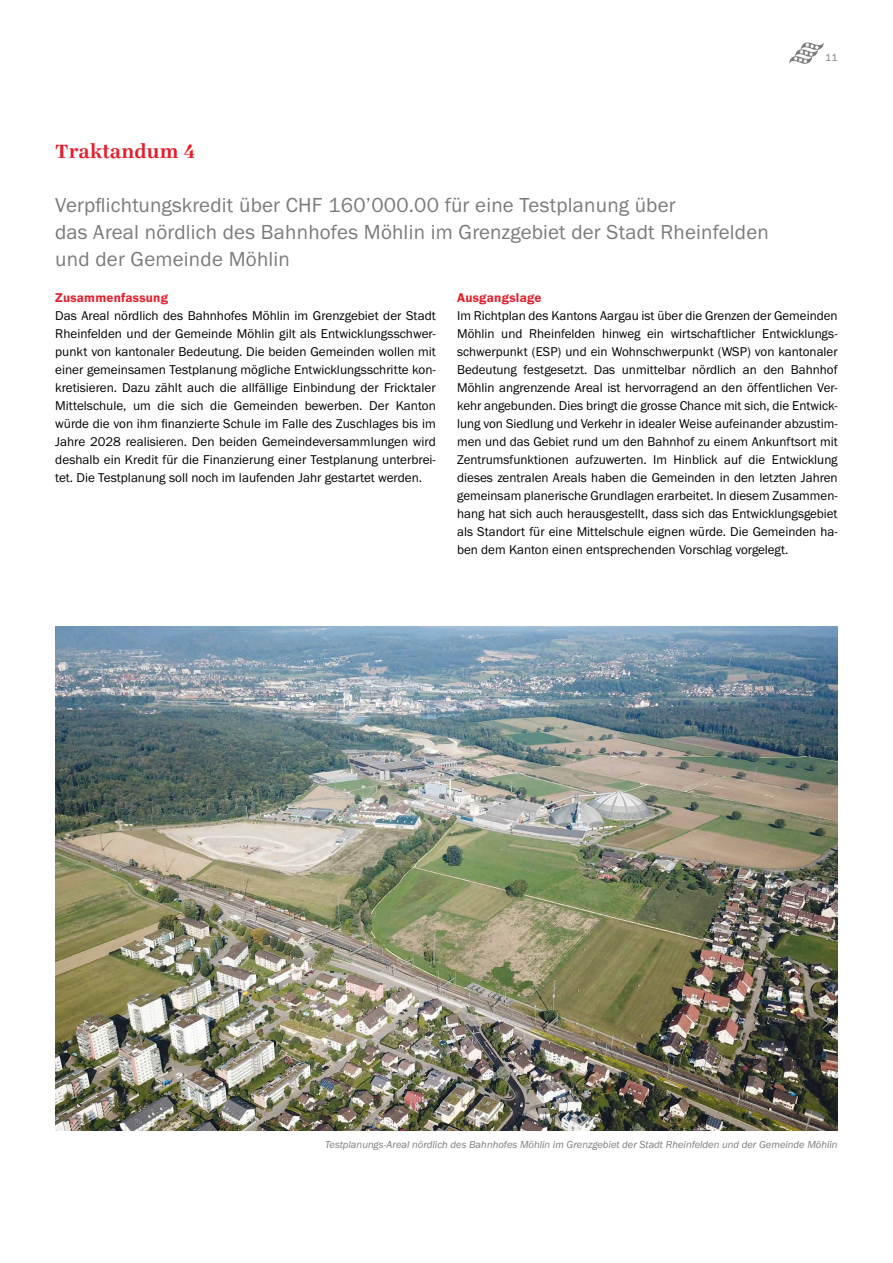
<style>
.page{position:relative;width:893px;height:1263px;background:#fff}
.page>*{position:absolute;margin:0;border:0;box-sizing:border-box;transform-origin:0 0}
.t1{font:21px/27px "Franklin Gothic URW Boo";letter-spacing:.01em;color:#7a7b7a}
.t2{font:700 21px "Ingeborg";letter-spacing:.005em;color:#e51e2d}
.t3{font:13.2px/18px "Franklin Gothic URW Boo";color:#000;text-align:justify}
.t4{font:13.2px "Franklin Gothic URW Dem";letter-spacing:.015em;color:#e51e2d}
.t5{font:10.5px "Franklin Gothic URW Boo Ita";color:#7a7b7a}
.t6{font:10.5px "Franklin Gothic URW Boo";color:#7a7b7a}
</style>
<div class="page">
<svg style="left:789px;top:42px;width:35px;height:22px"></svg>
<img style="left:55px;top:626px;width:783px;height:504px">
<p class="t6" style="left:825px;top:51px;width:14px">11</p>
<h1 class="t2" style="left:55px;top:139px;width:142px">Traktandum 4</h1>
<h1 class="t1" style="left:55px;top:191px;width:715px">Verpflichtungskredit über CHF 160’000.00 für eine Testplanung über<br>das Areal nördlich des Bahnhofes Möhlin im Grenzgebiet der Stadt Rheinfelden und der Gemeinde Möhlin</h1>
<p class="t4" style="left:55px;top:290px;width:114px">Zusammenfassung</p>
<p class="t3" style="left:55px;top:307px;width:382px">Das Areal nördlich des Bahnhofes Möhlin im Grenzgebiet der Stadt Rheinfelden und der Gemeinde Möhlin gilt als Entwicklungsschwer&shy;punkt von kantonaler Bedeutung. Die beiden Gemeinden wollen mit einer gemeinsamen Testplanung mögliche Entwicklungsschritte kon&shy;kretisieren. Dazu zählt auch die allfällige Einbindung der Fricktaler Mittelschule, um die sich die Gemeinden bewerben. Der Kanton würde die von ihm finanzierte Schule im Falle des Zuschlages bis im Jahre 2028 realisieren. Den beiden Gemeindeversammlungen wird deshalb ein Kredit für die Finanzierung einer Testplanung unterbrei&shy;tet. Die Testplanung soll noch im laufenden Jahr gestartet werden.</p>
<p class="t4" style="left:457px;top:290px;width:86px">Ausgangslage</p>
<p class="t3" style="left:457px;top:307px;width:382px">Im Richtplan des Kantons Aargau ist über die Grenzen der Gemeinden Möhlin und Rheinfelden hinweg ein wirtschaftlicher Entwicklungs&shy;schwerpunkt (ESP) und ein Wohnschwerpunkt (WSP) von kantonaler Bedeutung festgesetzt. Das unmittelbar nördlich an den Bahnhof Möhlin angrenzende Areal ist hervorragend an den öffentlichen Ver&shy;kehr angebunden. Dies bringt die grosse Chance mit sich, die Entwick&shy;lung von Siedlung und Verkehr in idealer Weise aufeinander abzustim&shy;men und das Gebiet rund um den Bahnhof zu einem Ankunftsort mit Zentrumsfunktionen aufzuwerten. Im Hinblick auf die Entwicklung dieses zentralen Areals haben die Gemeinden in den letzten Jahren gemeinsam planerische Grundlagen erarbeitet. In diesem Zusammen&shy;hang hat sich auch herausgestellt, dass sich das Entwicklungsgebiet als Standort für eine Mittelschule eignen würde. Die Gemeinden ha&shy;ben dem Kanton einen entsprechenden Vorschlag vorgelegt.</p>
<p class="t5" style="left:325px;top:1138px;width:514px">Testplanungs-Areal nördlich des Bahnhofes Möhlin im Grenzgebiet der Stadt Rheinfelden und der Gemeinde Möhlin</p>
</div>
